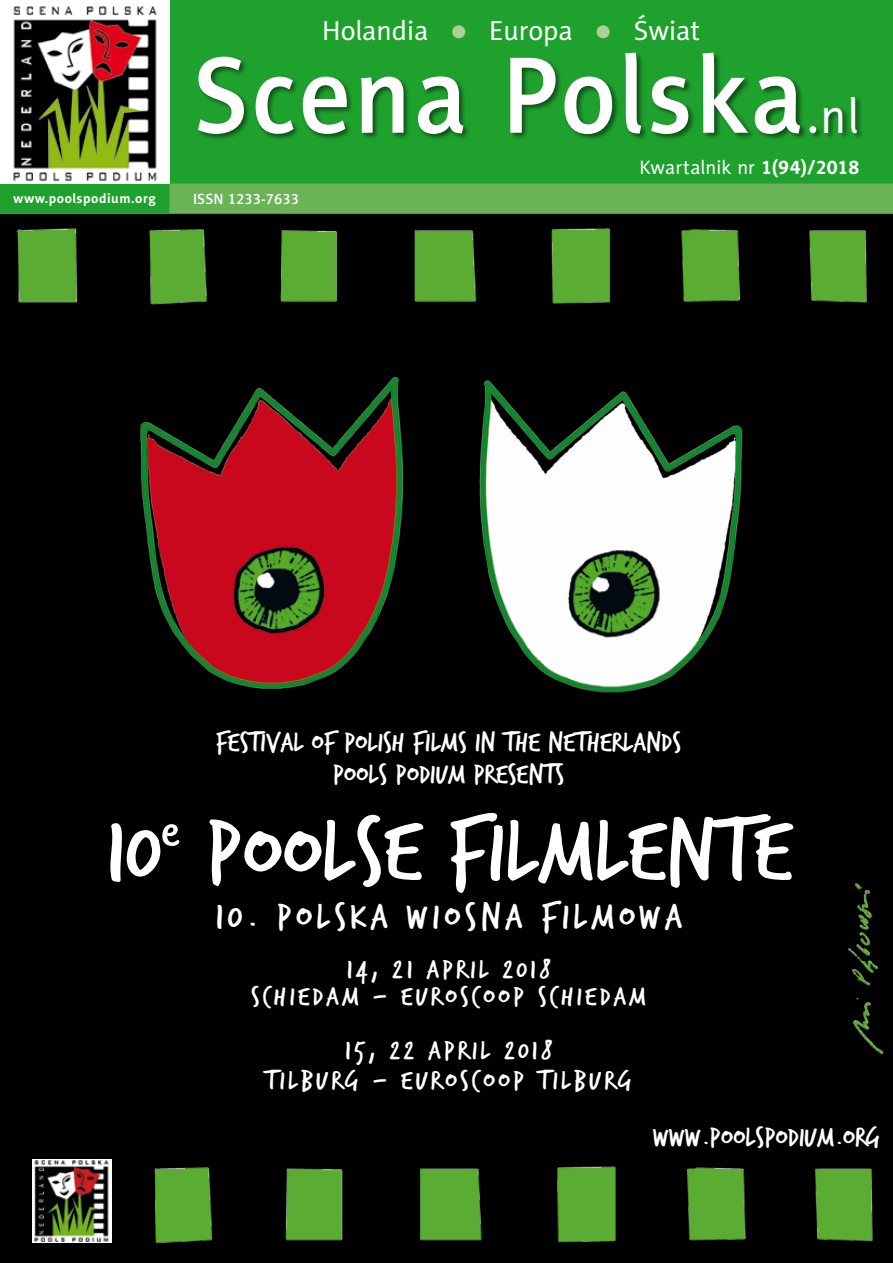
<style>
.page{position:relative;width:893px;height:1263px;background:#fff}
.page>*{position:absolute;margin:0;border:0;box-sizing:border-box;transform-origin:0 0}
.t1{font:109.95px "Naomi Sans EFN Medium";letter-spacing:.025em;color:#fff;scale:.94 1}
.t2{font:95.4px "Trash Hand";color:#fff;scale:1.09 1}
.t3{font:39.15px "Trash Hand";letter-spacing:.1em;color:#fff;scale:1.09 1}
.t4{font:29.4px/31.8px "Trash Hand";color:#fff;text-align:center;scale:1.09 1}
.t5{font:28.5px/27.2px "Trash Hand";letter-spacing:.1em;color:#fff;text-align:center;scale:1.09 1}
.t6{font:27.75px "Naomi Sans EFN";color:#fff}
.t7{font:19.65px "Naomi Sans EFN";letter-spacing:.005em;color:#fff}
.t8{font:15px "Naomi Sans EFN Medium";color:#fff}
.t9{font:700 13.5px "Naomi Sans EFN";color:#fff}
.s1{color:#abd198}
.s2{font-family:"Naomi Sans EFN";font-size:58.2px}
.s3{font-family:"Naomi Sans EFN";font-size:49.65px}
.s4{font-weight:700}
</style>
<div class="page">
<div style="left:0;top:198px;width:893px;height:1065px;background:#000"></div>
<img style="left:140px;top:377px;width:603px;height:316px">
<img style="left:3px;top:214px;width:883px;height:91px">
<img style="left:154px;top:1166px;width:719px;height:78px">
<img style="left:33px;top:1159px;width:79px;height:83px">
<img style="left:848px;top:883px;width:36px;height:172px">
<div style="left:0;top:0;width:893px;height:214px;background:#1fa12e"></div>
<div style="left:197px;top:52px;width:667px;height:89px;background:#000;opacity:.5"></div>
<div style="left:0;top:0;width:169px;height:183px;background:#fff"></div>
<img style="left:13px;top:6px;width:144px;height:175px">
<div style="left:169px;top:184px;width:724px;height:29px;background:#6ab357"></div>
<p class="t6" style="left:322px;top:14px;width:379px">Holandia <span class="s1">●</span> Europa <span class="s1">●</span> Świat</p>
<h1 class="t1" style="left:193px;top:30px;width:709px">Scena Polska<span class="s2">.</span><span class="s3">nl</span></h1>
<p class="t9" style="left:13px;top:190px;width:144px">www.poolspodium.org</p>
<p class="t8" style="left:193px;top:190px;width:107px">ISSN 1233-7633</p>
<p class="t7" style="left:639px;top:155px;width:222px">Kwartalnik nr <span class="s4">1(94)/2018</span></p>
<p class="t4" style="left:216px;top:728px;width:429px">FESTIVAL OF POLISH FILMS IN THE NETHERLANDS<br>POOLS PODIUM PRESENTS</p>
<h2 class="t2" style="left:105px;top:804px;width:632px">10<sup>e</sup> POOLSE FILMLENTE</h2>
<h3 class="t3" style="left:215px;top:897px;width:430px">10. POLSKA WIOSNA FILMOWA</h3>
<p class="t5" style="left:251px;top:957px;width:364px">14, 21 APRIL 2018<br>SCHIEDAM - EUROSCOOP SCHIEDAM</p>
<p class="t5" style="left:265px;top:1037px;width:338px;line-height:29.4px">15, 22 APRIL 2018<br>TILBURG - EUROSCOOP TILBURG</p>
<p class="t4" style="left:653px;top:1122px;width:210px">WWW.POOLSPODIUM.ORG</p>
</div>
